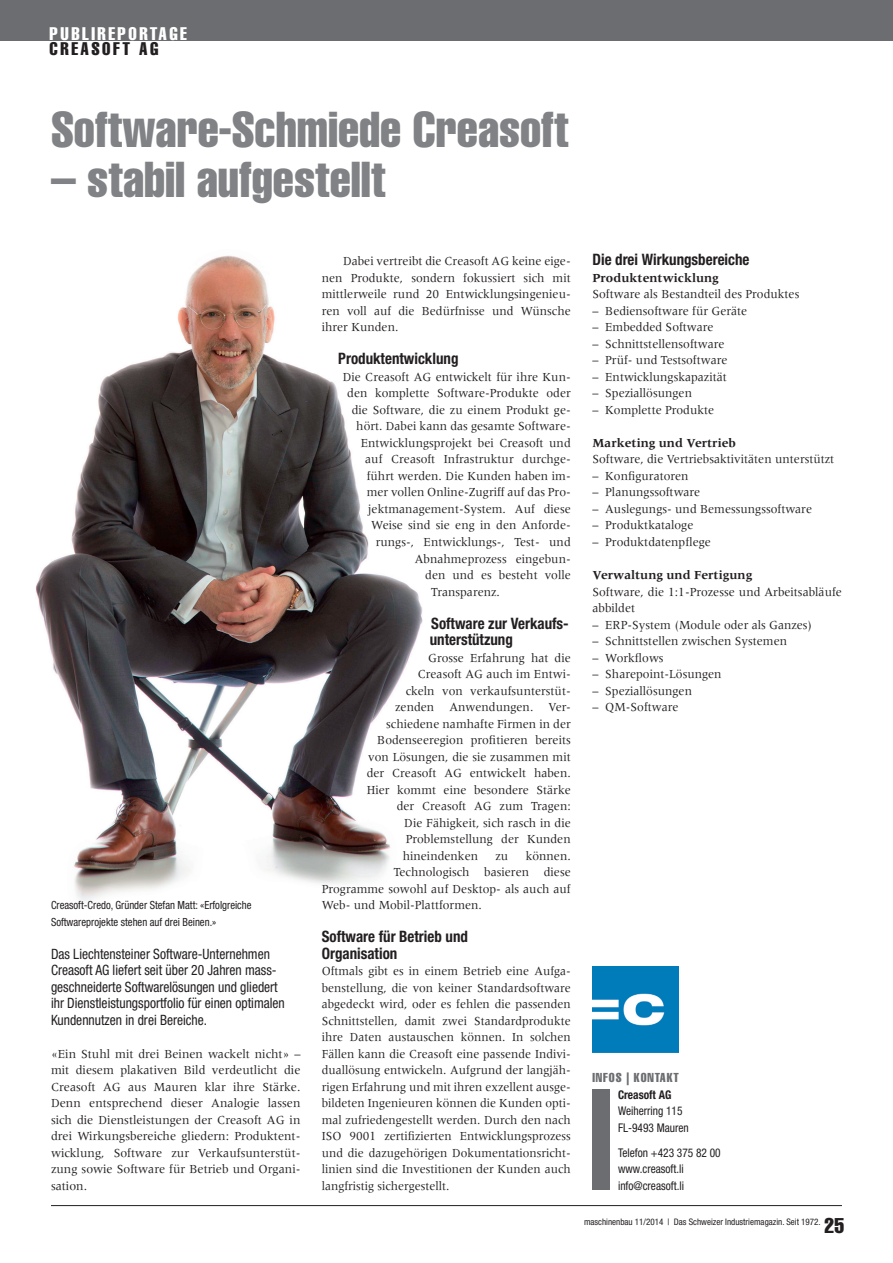
<style>
.page{position:relative;width:893px;height:1263px;background:#fff}
.page>*{position:absolute;margin:0;border:0;box-sizing:border-box;transform-origin:0 0}
.Titel{font:extra-condensed 49.5px "Helvetica";color:#808285}
.t1{font:extra-condensed 21px "Helvetica";color:#231f20}
.t2{font:extra-condensed 18px "Helvetica";letter-spacing:.14em;color:#fff}
.t3{font:extra-condensed 18px "Helvetica";letter-spacing:.14em;color:#231f20}
.UT{font:700 condensed 15.75px/16.5px "Helvetica Neue";color:#231f20;scale:.95 1}
.Lead{font:condensed 14.25px/16.5px "Helvetica Neue";color:#231f20;scale:.95 1}
.Grundtext{font:12.75px/16.5px "Meridien LT Std";color:#231f20;scale:.95 1}
.Grundtext-2{font:12.75px/16.5px "Meridien LT Std";color:#231f20;text-align:justify;scale:.94 1}
.Grundtext_Tab{font:12.75px "Meridien LT Std";color:#231f20;scale:.95 1}
.Grundtext-3{font:12.75px/16.5px "Meridien LT Std";color:#231f20;text-align:justify;scale:.96 1}
.Grundtext_Einzug{font:12.75px/16.5px "Meridien LT Std";color:#231f20;text-align:justify;scale:.95 1}
.Zwischentitel{font:700 12.75px "Meridien LT Std";color:#231f20;scale:.95 1}
.Adresse_Info{font:extra-condensed 12.75px "Helvetica";letter-spacing:.07em;color:#6c6d70}
.Adresse_Text{font:condensed 12px "Helvetica Neue";color:#231f20;scale:.95 1}
.Adresse_Firma{font:700 condensed 12px "Helvetica Neue";color:#231f20;scale:.95 1}
.Bildlegende{font:condensed 11.25px/16.5px "Helvetica Neue";color:#231f20;scale:.95 1}
.t4{font:condensed 9px "Helvetica Neue";color:#231f20}
</style>
<div class="page">
<div style="left:0;top:0;width:893px;height:40px;background:#6c6d70"></div>
<div style="left:592px;top:1089px;width:17px;height:100px;background:#6c6d70"></div>
<img style="left:592px;top:966px;width:86px;height:86px">
<img style="left:35px;top:255px;width:388px;height:646px">
<hr style="left:51px;top:1205px;width:791px;height:1px;background:#231f20">
<p class="t2" style="left:50px;top:23px;width:139px">PUBLIREPORTAGE</p>
<p class="t3" style="left:50px;top:38px;width:110px">CREASOFT AG</p>
<p class="Titel" style="left:51px;top:98px;width:519px">Software-Schmiede Creasoft</p>
<p class="Titel" style="left:51px;top:148px;width:336px">– stabil aufgestellt</p>
<p class="Bildlegende" style="left:51px;top:897px;width:213px">Creasoft-Credo, Gründer Stefan Matt: «Erfolgreiche<br>Softwareprojekte stehen auf drei Beinen.»</p>
<p class="Lead" style="left:51px;top:945px;width:248px">Das Liechtensteiner Software-Unternehmen Creasoft AG liefert seit über 20 Jahren mass&shy;geschneiderte Softwarelösungen und gliedert ihr Dienstleistungsportfolio für einen optimalen Kundennutzen in drei Bereiche.</p>
<p class="Grundtext-3" style="left:51px;top:1045px;width:261px">«Ein Stuhl mit drei Beinen wackelt nicht» – mit diesem plakativen Bild verdeutlicht die Creasoft AG aus Mauren klar ihre Stärke.<br>Denn entsprechend dieser Analogie lassen sich die Dienstleistungen der Creasoft AG in drei Wirkungsbereiche gliedern: Produktent&shy;wicklung, Software zur Verkaufsunterstüt&shy;zung sowie Software für Betrieb und Organi&shy;sation.</p>
<p class="Grundtext_Einzug" style="left:322px;top:253px;width:264px;text-indent:21px">Dabei vertreibt die Creasoft AG keine eige&shy;nen Produkte, sondern fokussiert sich mit mittlerweile rund 20 Entwicklungsingenieu&shy;ren voll auf die Bedürfnisse und Wünsche ihrer Kunden.</p>
<p class="UT" style="left:338px;top:350px;width:128px">Produktentwicklung</p>
<p class="Grundtext" style="left:343px;top:369px;width:242px">Die Creasoft AG entwickelt für ihre Kun-</p>
<p class="Grundtext" style="left:347px;top:385px;width:237px">den komplette Software-Produkte oder</p>
<p class="Grundtext" style="left:352px;top:402px;width:232px">die Software, die zu einem Produkt ge-</p>
<p class="Grundtext" style="left:356px;top:418px;width:227px">hört. Dabei kann das gesamte Software-</p>
<p class="Grundtext" style="left:361px;top:435px;width:223px">Entwicklungsprojekt bei Creasoft und</p>
<p class="Grundtext" style="left:365px;top:451px;width:218px">auf Creasoft Infrastruktur durchge-</p>
<p class="Grundtext" style="left:367px;top:468px;width:216px">führt werden. Die Kunden haben im-</p>
<p class="Grundtext" style="left:367px;top:484px;width:216px">mer vollen Online-Zugriff auf das Pro-</p>
<p class="Grundtext" style="left:368px;top:501px;width:215px">jektmanagement-System. Auf diese</p>
<p class="Grundtext" style="left:371px;top:517px;width:212px">Weise sind sie eng in den Anforde-</p>
<p class="Grundtext" style="left:376px;top:534px;width:207px">rungs-, Entwicklungs-, Test- und</p>
<p class="Grundtext" style="left:415px;top:550px;width:166px">Abnahmeprozess eingebun-</p>
<p class="Grundtext" style="left:425px;top:567px;width:155px">den und es besteht volle</p>
<p class="Grundtext" style="left:431px;top:583px;width:74px">Transparenz.</p>
<p class="UT" style="left:430px;top:614px;width:148px">Software zur Verkaufs&shy;unterstützung</p>
<p class="Grundtext" style="left:428px;top:649px;width:152px">Grosse Erfahrung hat die</p>
<p class="Grundtext" style="left:418px;top:666px;width:163px">Creasoft AG auch im Entwi-</p>
<p class="Grundtext" style="left:406px;top:682px;width:175px">ckeln von verkaufsunterstüt-</p>
<p class="Grundtext" style="left:395px;top:699px;width:186px">zenden Anwendungen. Ver-</p>
<p class="Grundtext" style="left:386px;top:715px;width:196px">schiedene namhafte Firmen in der</p>
<p class="Grundtext" style="left:377px;top:732px;width:205px">Bodenseeregion profitieren bereits</p>
<p class="Grundtext" style="left:368px;top:748px;width:215px">von Lösungen, die sie zusammen mit</p>
<p class="Grundtext" style="left:367px;top:765px;width:216px">der Creasoft AG entwickelt haben.</p>
<p class="Grundtext" style="left:367px;top:781px;width:216px">Hier kommt eine besondere Stärke</p>
<p class="Grundtext" style="left:397px;top:798px;width:185px">der Creasoft AG zum Tragen:</p>
<p class="Grundtext" style="left:404px;top:814px;width:177px">Die Fähigkeit, sich rasch in die</p>
<p class="Grundtext" style="left:406px;top:831px;width:175px">Problemstellung der Kunden</p>
<p class="Grundtext" style="left:403px;top:847px;width:81px">hineindenken</p>
<p class="Grundtext" style="left:495px;top:847px;width:15px">zu</p>
<p class="Grundtext" style="left:526px;top:847px;width:49px">können.</p>
<p class="Grundtext" style="left:394px;top:864px;width:188px">Technologisch basieren diese</p>
<p class="Grundtext" style="left:322px;top:880px;width:264px">Programme sowohl auf Desktop- als auch auf</p>
<p class="Grundtext" style="left:322px;top:897px;width:170px">Web- und Mobil-Plattformen.</p>
<p class="UT" style="left:322px;top:928px;width:155px">Software für Betrieb und</p>
<p class="UT" style="left:322px;top:944px;width:81px">Organisation</p>
<p class="Grundtext-2" style="left:322px;top:963px;width:266px">Oftmals gibt es in einem Betrieb eine Aufga&shy;benstellung, die von keiner Standardsoftware abgedeckt wird, oder es fehlen die passenden Schnittstellen, damit zwei Standardprodukte ihre Daten austauschen können. In solchen Fällen kann die Creasoft eine passende Indivi&shy;duallösung entwickeln. Aufgrund der langjäh&shy;rigen Erfahrung und mit ihren exzellent ausge&shy;bildeten Ingenieuren können die Kunden opti&shy;mal zufriedengestellt werden. Durch den nach ISO 9001 zertifizierten Entwicklungsprozess und die dazugehörigen Dokumentationsricht&shy;linien sind die Investitionen der Kunden auch langfristig sichergestellt.</p>
<p class="UT" style="left:592px;top:251px;width:167px">Die drei Wirkungsbereiche</p>
<p class="Zwischentitel" style="left:592px;top:271px;width:135px">Produktentwicklung</p>
<p class="Grundtext" style="left:592px;top:286px;width:219px">Software als Bestandteil des Produktes</p>
<p class="Grundtext_Tab" style="left:592px;top:304px;width:164px">– Bediensoftware für Geräte</p>
<p class="Grundtext_Tab" style="left:592px;top:320px;width:129px">– Embedded Software</p>
<p class="Grundtext_Tab" style="left:592px;top:337px;width:141px">– Schnittstellensoftware</p>
<p class="Grundtext_Tab" style="left:592px;top:353px;width:144px">– Prüf- und Testsoftware</p>
<p class="Grundtext_Tab" style="left:592px;top:370px;width:143px">– Entwicklungskapazität</p>
<p class="Grundtext_Tab" style="left:592px;top:386px;width:106px">– Speziallösungen</p>
<p class="Grundtext_Tab" style="left:592px;top:403px;width:130px">– Komplette Produkte</p>
<p class="Zwischentitel" style="left:592px;top:436px;width:152px">Marketing und Vertrieb</p>
<p class="Grundtext" style="left:592px;top:451px;width:256px">Software, die Vertriebsaktivitäten unterstützt</p>
<p class="Grundtext_Tab" style="left:592px;top:469px;width:103px">– Konfiguratoren</p>
<p class="Grundtext_Tab" style="left:592px;top:485px;width:115px">– Planungssoftware</p>
<p class="Grundtext_Tab" style="left:592px;top:502px;width:233px">– Auslegungs- und Bemessungssoftware</p>
<p class="Grundtext_Tab" style="left:592px;top:518px;width:108px">– Produktkataloge</p>
<p class="Grundtext_Tab" style="left:592px;top:535px;width:126px">– Produktdatenpflege</p>
<p class="Zwischentitel" style="left:592px;top:568px;width:170px">Verwaltung und Fertigung</p>
<p class="Grundtext" style="left:592px;top:583px;width:264px">Software, die 1:1-Prozesse und Arbeitsabläufe abbildet</p>
<p class="Grundtext_Tab" style="left:592px;top:617px;width:233px">– ERP-System (Module oder als Ganzes)</p>
<p class="Grundtext_Tab" style="left:592px;top:634px;width:206px">– Schnittstellen zwischen Systemen</p>
<p class="Grundtext_Tab" style="left:592px;top:650px;width:76px">– Workflows</p>
<p class="Grundtext_Tab" style="left:592px;top:667px;width:137px">– Sharepoint-Lösungen</p>
<p class="Grundtext_Tab" style="left:592px;top:683px;width:106px">– Speziallösungen</p>
<p class="Grundtext_Tab" style="left:592px;top:700px;width:92px">– QM-Software</p>
<p class="Adresse_Info" style="left:592px;top:1070px;width:88px">INFOS | KONTAKT</p>
<p class="Adresse_Firma" style="left:618px;top:1087px;width:58px">Creasoft AG</p>
<p class="Adresse_Text" style="left:618px;top:1104px;width:69px">Weiherring 115</p>
<p class="Adresse_Text" style="left:618px;top:1120px;width:76px">FL-9493 Mauren</p>
<p class="Adresse_Text" style="left:618px;top:1145px;width:110px">Telefon +423 375 82 00</p>
<p class="Adresse_Text" style="left:618px;top:1162px;width:71px">www.creasoft.li</p>
<p class="Adresse_Text" style="left:618px;top:1178px;width:71px">info@creasoft.li</p>
<p class="t4" style="left:584px;top:1216px;width:238px">maschinenbau 11/2014 | Das Schweizer Industriemagazin. Seit 1972.</p>
<p class="t1" style="left:825px;top:1212px;width:21px">25</p>
</div>
